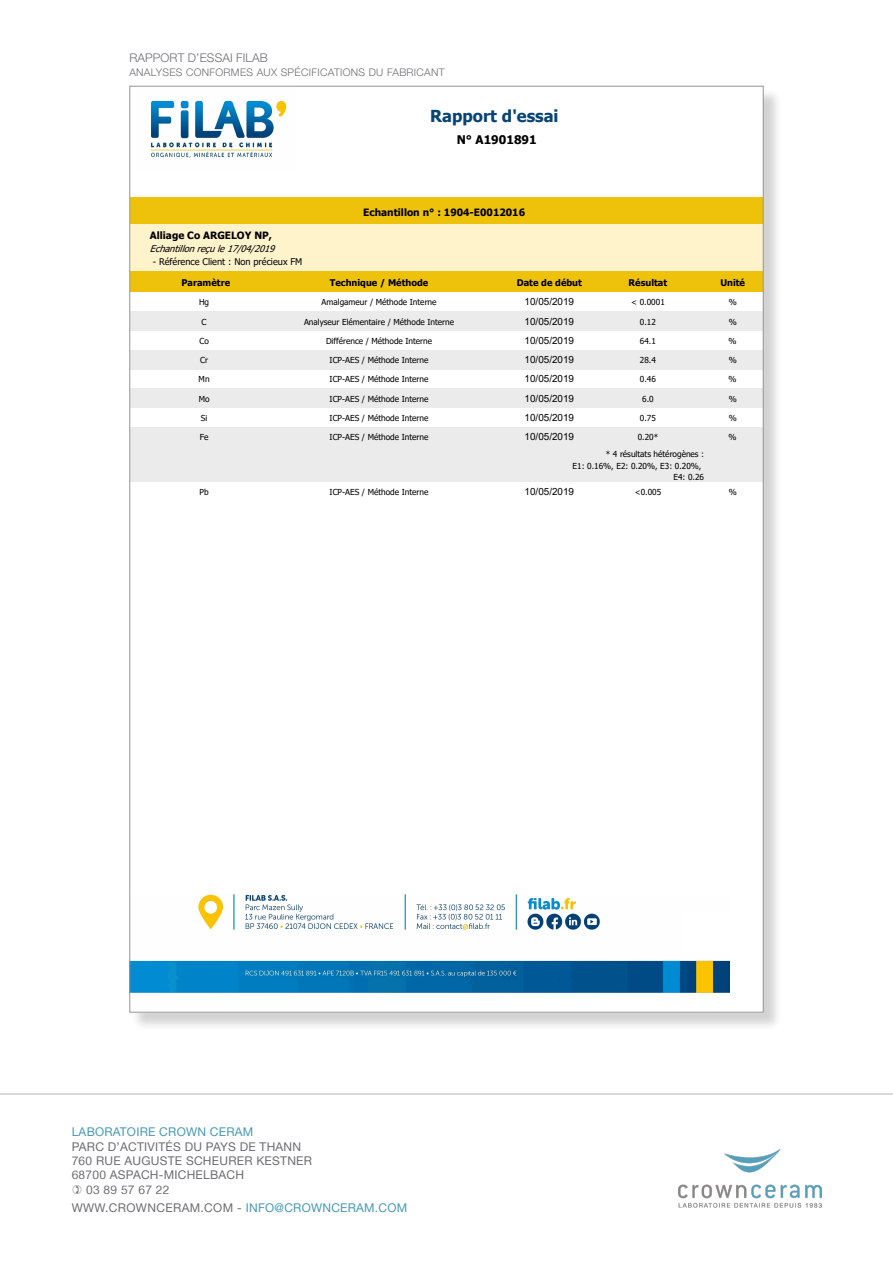
<style>
.page{position:relative;width:893px;height:1263px;background:#fff}
.page>*{position:absolute;margin:0;border:0;box-sizing:border-box;transform-origin:0 0}
.t1{font:700 16.5px "Tahoma";color:#074476}
.t2{font:12px/14.4px "Helvetica Neue LT";letter-spacing:.02em;color:#6c6d70}
.Titre_paragraphe_ORA{font:300 12px "Helvetica Neue LT Pro";letter-spacing:.01em;color:#6c6d70}
.t3{font:700 11.85px "Tahoma";color:#000}
.Titre_paragraphe_ORA-2{font:300 10.5px "Helvetica Neue LT Pro";letter-spacing:.03em;color:#6c6d70}
.t4{font:700 10.05px "Tahoma";color:#000}
.t5{font:9.9px "Arial";color:#000}
.t6{font:700 9.15px "Tahoma";color:#000}
.t7{font:9.15px "Tahoma";color:#000}
.t8{font:italic 9.15px "Tahoma";color:#000}
.t9{font:8.25px "Tahoma";color:#000}
.s1{color:#4699b4}
</style>
<div class="page">
<div style="left:132px;top:88px;width:650px;height:943px;background:#231f20;opacity:.2"></div>
<div style="left:130px;top:86px;width:633px;height:926px;background:#fff"></div>
<div style="left:130px;top:224px;width:633px;height:44px;background:#fff3cc"></div>
<svg style="left:131px;top:268px;width:631px;height:4px;background:#fae69b"></svg>
<div style="left:130px;top:272px;width:633px;height:20px;background:#eec10b"></div>
<div style="left:130px;top:311px;width:633px;height:20px;background:#ebebeb"></div>
<div style="left:130px;top:350px;width:633px;height:19px;background:#ebebeb"></div>
<div style="left:130px;top:389px;width:633px;height:19px;background:#ebebeb"></div>
<div style="left:130px;top:427px;width:633px;height:19px;background:#ebebeb"></div>
<div style="left:130px;top:446px;width:633px;height:36px;background:#ebebeb"></div>
<div style="left:130px;top:197px;width:632px;height:26px;background:#eec10b"></div>
<img style="left:150px;top:100px;width:137px;height:58px">
<img style="left:131px;top:894px;width:599px;height:98px">
<div style="left:682px;top:912px;width:67px;height:39px;background:#fff"></div>
<svg style="left:0;top:1094px;width:893px;height:114px"></svg>
<svg style="left:73px;top:1185px;width:8px;height:9px"></svg>
<p class="Titre_paragraphe_ORA" style="left:129px;top:51px;width:140px">RAPPORT D’ESSAI FILAB</p>
<p class="Titre_paragraphe_ORA-2" style="left:129px;top:65px;width:317px">ANALYSES CONFORMES AUX SPÉCIFICATIONS DU FABRICANT</p>
<p class="t1" style="left:430px;top:104px;width:130px">Rapport d'essai</p>
<p class="t3" style="left:457px;top:132px;width:82px">N° A1901891</p>
<p class="t4" style="left:363px;top:205px;width:163px">Echantillon n° : 1904-E0012016</p>
<p class="t4" style="left:150px;top:228px;width:124px">Alliage Co ARGELOY NP,</p>
<p class="t8" style="left:150px;top:242px;width:130px">Echantillonreçule17/04/2019</p>
<p class="t7" style="left:153px;top:256px;width:151px">- Référence Client : Non précieux FM</p>
<p class="t6" style="left:182px;top:276px;width:50px">Paramètre</p>
<p class="t6" style="left:330px;top:276px;width:100px">Technique / Méthode</p>
<p class="t6" style="left:517px;top:276px;width:67px">Date de début</p>
<p class="t6" style="left:629px;top:276px;width:40px">Résultat</p>
<p class="t6" style="left:720px;top:276px;width:26px">Unité</p>
<p class="t9" style="left:199px;top:297px;width:12px">Hg</p>
<p class="t9" style="left:322px;top:297px;width:116px">Amalgameur / Méthode Interne</p>
<p class="t5" style="left:524px;top:295px;width:51px">10/05/2019</p>
<p class="t9" style="left:631px;top:297px;width:35px">&lt; 0.0001</p>
<p class="t9" style="left:729px;top:297px;width:10px">%</p>
<p class="t9" style="left:202px;top:316px;width:6px">C</p>
<p class="t9" style="left:304px;top:316px;width:152px">Analyseur Elémentaire / Méthode Interne</p>
<p class="t5" style="left:524px;top:314px;width:51px">10/05/2019</p>
<p class="t9" style="left:640px;top:316px;width:18px">0.12</p>
<p class="t9" style="left:729px;top:316px;width:10px">%</p>
<p class="t9" style="left:199px;top:335px;width:11px">Co</p>
<p class="t9" style="left:326px;top:335px;width:108px">Différence / Méthode Interne</p>
<p class="t5" style="left:524px;top:333px;width:51px">10/05/2019</p>
<p class="t9" style="left:640px;top:335px;width:18px">64.1</p>
<p class="t9" style="left:729px;top:335px;width:10px">%</p>
<p class="t9" style="left:200px;top:355px;width:9px">Cr</p>
<p class="t9" style="left:330px;top:355px;width:100px">ICP-AES / Méthode Interne</p>
<p class="t5" style="left:524px;top:353px;width:51px">10/05/2019</p>
<p class="t9" style="left:640px;top:355px;width:18px">28.4</p>
<p class="t9" style="left:729px;top:355px;width:10px">%</p>
<p class="t9" style="left:199px;top:374px;width:12px">Mn</p>
<p class="t9" style="left:330px;top:374px;width:100px">ICP-AES / Méthode Interne</p>
<p class="t5" style="left:524px;top:372px;width:51px">10/05/2019</p>
<p class="t9" style="left:640px;top:374px;width:18px">0.46</p>
<p class="t9" style="left:729px;top:374px;width:10px">%</p>
<p class="t9" style="left:199px;top:393px;width:12px">Mo</p>
<p class="t9" style="left:330px;top:393px;width:100px">ICP-AES / Méthode Interne</p>
<p class="t5" style="left:524px;top:391px;width:51px">10/05/2019</p>
<p class="t9" style="left:642px;top:393px;width:13px">6.0</p>
<p class="t9" style="left:729px;top:393px;width:10px">%</p>
<p class="t9" style="left:201px;top:412px;width:8px">Si</p>
<p class="t9" style="left:330px;top:412px;width:100px">ICP-AES / Méthode Interne</p>
<p class="t5" style="left:524px;top:411px;width:51px">10/05/2019</p>
<p class="t9" style="left:640px;top:412px;width:18px">0.75</p>
<p class="t9" style="left:729px;top:412px;width:10px">%</p>
<p class="t9" style="left:200px;top:432px;width:10px">Fe</p>
<p class="t9" style="left:330px;top:432px;width:100px">ICP-AES / Méthode Interne</p>
<p class="t5" style="left:524px;top:430px;width:51px">10/05/2019</p>
<p class="t9" style="left:638px;top:432px;width:22px">0.20*</p>
<p class="t9" style="left:729px;top:432px;width:10px">%</p>
<p class="t9" style="left:606px;top:449px;width:100px">* 4 résultats hétérogènes :</p>
<p class="t9" style="left:573px;top:460px;width:130px">E1: 0.16%, E2: 0.20%, E3: 0.20%,</p>
<p class="t9" style="left:673px;top:472px;width:32px">E4: 0.26</p>
<p class="t9" style="left:200px;top:487px;width:11px">Pb</p>
<p class="t9" style="left:330px;top:487px;width:100px">ICP-AES / Méthode Interne</p>
<p class="t5" style="left:524px;top:485px;width:51px">10/05/2019</p>
<p class="t9" style="left:635px;top:487px;width:28px">&lt;0.005</p>
<p class="t9" style="left:729px;top:487px;width:10px">%</p>
<p class="t2" style="left:72px;top:1124px;width:231px"><span class="s1">LABORATOIRE CROWN CERAM<br></span>PARC D’ACTIVITÉS DU PAYS DE THANN</p>
<p class="t2" style="left:72px;top:1153px;width:242px">760 RUE AUGUSTE SCHEURER KESTNER</p>
<p class="t2" style="left:72px;top:1168px;width:174px">68700 ASPACH-MICHELBACH</p>
<p class="t2" style="left:86px;top:1182px;width:85px">03 89 57 67 22</p>
<p class="t2" style="left:72px;top:1201px;width:337px">WWW.CROWNCERAM.COM - <span class="s1">INFO@CROWNCERAM.COM</span></p>
</div>
